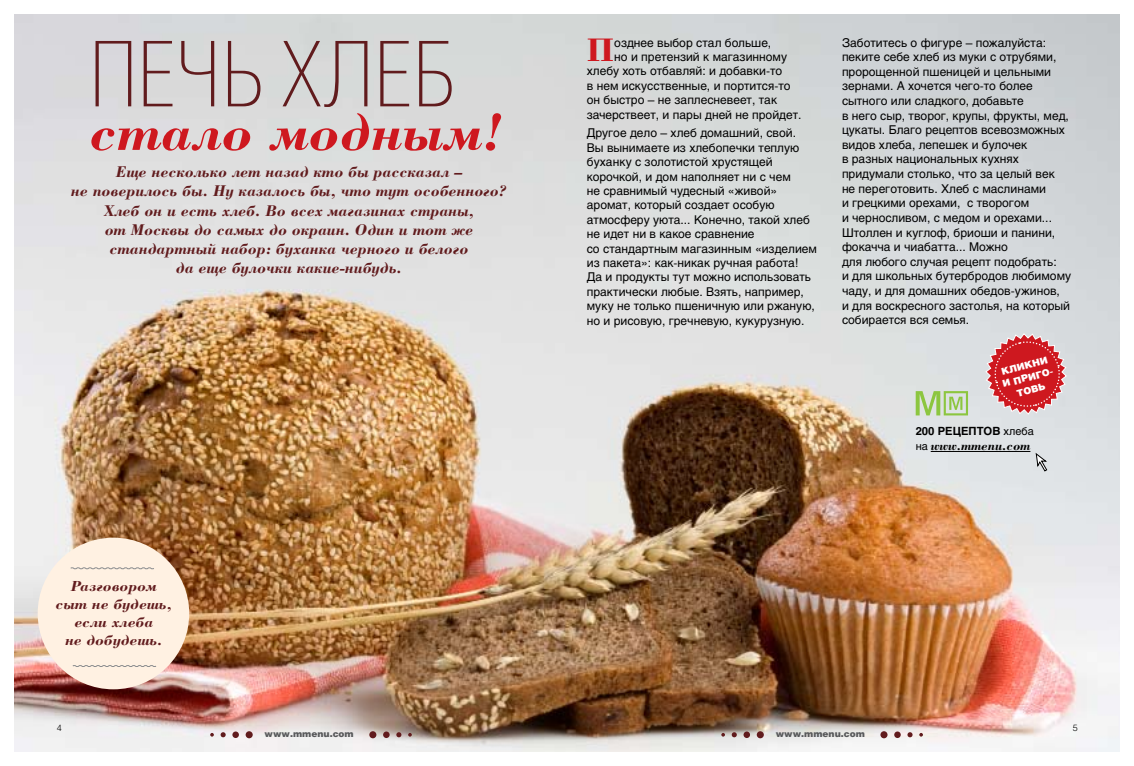
<style>
.page{position:relative;width:1134px;height:766px;background:#fff}
.page>*{position:absolute;margin:0;border:0;box-sizing:border-box;transform-origin:0 0}
.t1{font:100 90px "Helios Cond";color:#611b1d;scale:1.05 1}
.t2{font:italic 700 53.6px "Borjomi C";color:#ce181f;scale:1.05 1}
.t3{font:700 33.6px "Borjomi C";color:#ce181f;scale:1.05 1}
.t4{font:italic 700 16px/19.2px "Borjomi C";color:#611b1d;text-align:center}
.t5{font:italic 700 15px/18px "Borjomi C";color:#611b1d;text-align:center;scale:1.05 1}
.t6{font:italic 700 13px "Borjomi C";color:#000}
.t7{font:12px/14.6px "Helios";color:#000}
.t8{font:700 11.2px "Helios";color:#000}
.t9{font:900 9.5px "Helios";color:#fff}
.t10{font:900 9px "Helios";color:#58595b}
.t11{font:300 9px "Helios";color:#000}
.s1{font-weight:400;font-size:11px}
.s2{font-family:"Helios";font-weight:400;font-style:normal;font-size:11px}
</style>
<div class="page">
<img style="left:14px;top:14px;width:1106px;height:737px">
<hr style="left:931px;top:451px;width:99px;height:1px;background:#000">
<svg style="left:916px;top:391px;width:52px;height:24px"></svg>
<svg style="left:985px;top:332px;width:82px;height:83px"></svg>
<div style="left:38px;top:537px;width:151px;height:152px;background:#fff1e2;border-radius:50%"></div>
<svg style="left:70px;top:567px;width:84px;height:2px"></svg>
<svg style="left:72px;top:665px;width:85px;height:2px"></svg>
<svg style="left:1035px;top:452px;width:13px;height:20px"></svg>
<div style="left:246px;top:731px;width:7px;height:7px;background:#611b1d;border-radius:50%"></div>
<div style="left:232px;top:731px;width:7px;height:6px;background:#611b1d;border-radius:50%"></div>
<svg style="left:221px;top:732px;width:5px;height:5px"></svg>
<svg style="left:210px;top:732px;width:4px;height:4px"></svg>
<div style="left:369px;top:731px;width:7px;height:7px;background:#611b1d;border-radius:50%"></div>
<div style="left:383px;top:731px;width:7px;height:6px;background:#611b1d;border-radius:50%"></div>
<svg style="left:396px;top:732px;width:5px;height:5px"></svg>
<svg style="left:408px;top:732px;width:4px;height:4px"></svg>
<div style="left:757px;top:731px;width:7px;height:7px;background:#611b1d;border-radius:50%"></div>
<div style="left:743px;top:731px;width:7px;height:6px;background:#611b1d;border-radius:50%"></div>
<svg style="left:732px;top:732px;width:5px;height:5px"></svg>
<svg style="left:721px;top:732px;width:4px;height:4px"></svg>
<div style="left:880px;top:731px;width:7px;height:7px;background:#611b1d;border-radius:50%"></div>
<div style="left:894px;top:731px;width:7px;height:6px;background:#611b1d;border-radius:50%"></div>
<svg style="left:907px;top:732px;width:5px;height:5px"></svg>
<svg style="left:919px;top:732px;width:4px;height:4px"></svg>
<h1 class="t1" style="left:89px;top:25px;width:350px">Печь хлеб</h1>
<h2 class="t2" style="left:89px;top:100px;width:397px">стало модным!</h2>
<p class="t4" style="left:71px;top:162px;width:437px">Еще несколько лет назад кто бы рассказал –<br>не поверилось бы. Ну казалось бы, что тут особенного?<br>Хлеб он и есть хлеб. Во всех магазинах страны,<br>от Москвы до самых до окраин. Один и тот же стандартный набор: буханка черного и белого<br>да еще булочки какие-нибудь.</p>
<p class="t5" style="left:56px;top:576px;width:112px">Разговором сыт не будешь, если хлеба<br>не добудешь.</p>
<p class="t11" style="left:57px;top:722px;width:7px">4</p>
<p class="t10" style="left:265px;top:727px;width:91px">www.mmenu.com</p>
<h3 class="t3" style="left:587px;top:30px;width:28px">П</h3>
<p class="t7" style="left:614px;top:35px;width:159px">озднее выбор стал больше,</p>
<p class="t7" style="left:614px;top:49px;width:174px">но и претензий к магазинному</p>
<p class="t7" style="left:587px;top:64px;width:197px">хлебу хоть отбавляй: и добавки-то</p>
<p class="t7" style="left:587px;top:78px;width:205px">в нем искусственные, и портится-то</p>
<p class="t7" style="left:587px;top:93px;width:192px">он быстро – не заплесневеет, так</p>
<p class="t7" style="left:587px;top:107px;width:216px">зачерствеет, и пары дней не пройдет.</p>
<p class="t7" style="left:587px;top:126px;width:232px">Другое дело – хлеб домашний, свой.<br>Вы вынимаете из хлебопечки теплую буханку с золотистой хрустящей корочкой, и дом наполняет ни с чем<br>не сравнимый чудесный «живой» аромат, который создает особую атмосферу уюта... Конечно, такой хлеб не идет ни в какое сравнение<br>со стандартным магазинным «изделием из пакета»: как-никак ручная работа!<br>Да и продукты тут можно использовать практически любые. Взять, например, муку не только пшеничную или ржаную, но и рисовую, гречневую, кукурузную.</p>
<p class="t7" style="left:842px;top:35px;width:231px">Заботитесь о фигуре – пожалуйста: пеките себе хлеб из муки с отрубями, пророщенной пшеницей и цельными зернами. А хочется чего-то более сытного или сладкого, добавьте<br>в него сыр, творог, крупы, фрукты, мед, цукаты. Благо рецептов всевозможных видов хлеба, лепешек и булочек<br>в разных национальных кухнях придумали столько, что за целый век<br>не переготовить. Хлеб с маслинами<br>и грецкими орехами, с творогом<br>и черносливом, с медом и орехами...<br>Штоллен и куглоф, бриоши и панини, фокачча и чиабатта... Можно<br>для любого случая рецепт подобрать:<br>и для школьных бутербродов любимому чаду, и для домашних обедов-ужинов,<br>и для воскресного застолья, на который собирается вся семья.</p>
<p class="t9" style="left:1000px;top:365px;width:49px;rotate:-15deg">кликни</p>
<p class="t9" style="left:1001px;top:378px;width:60px;rotate:-15deg">и приго-</p>
<p class="t9" style="left:1015px;top:387px;width:31px;rotate:-15deg">товь</p>
<p class="t8" style="left:916px;top:424px;width:120px">200 рецептов <span class="s1">хлеба</span></p>
<p class="t6" style="left:916px;top:438px;width:116px"><span class="s2">на</span> www.mmenu.com</p>
<p class="t10" style="left:776px;top:727px;width:91px">www.mmenu.com</p>
<p class="t11" style="left:1073px;top:722px;width:7px">5</p>
</div>
